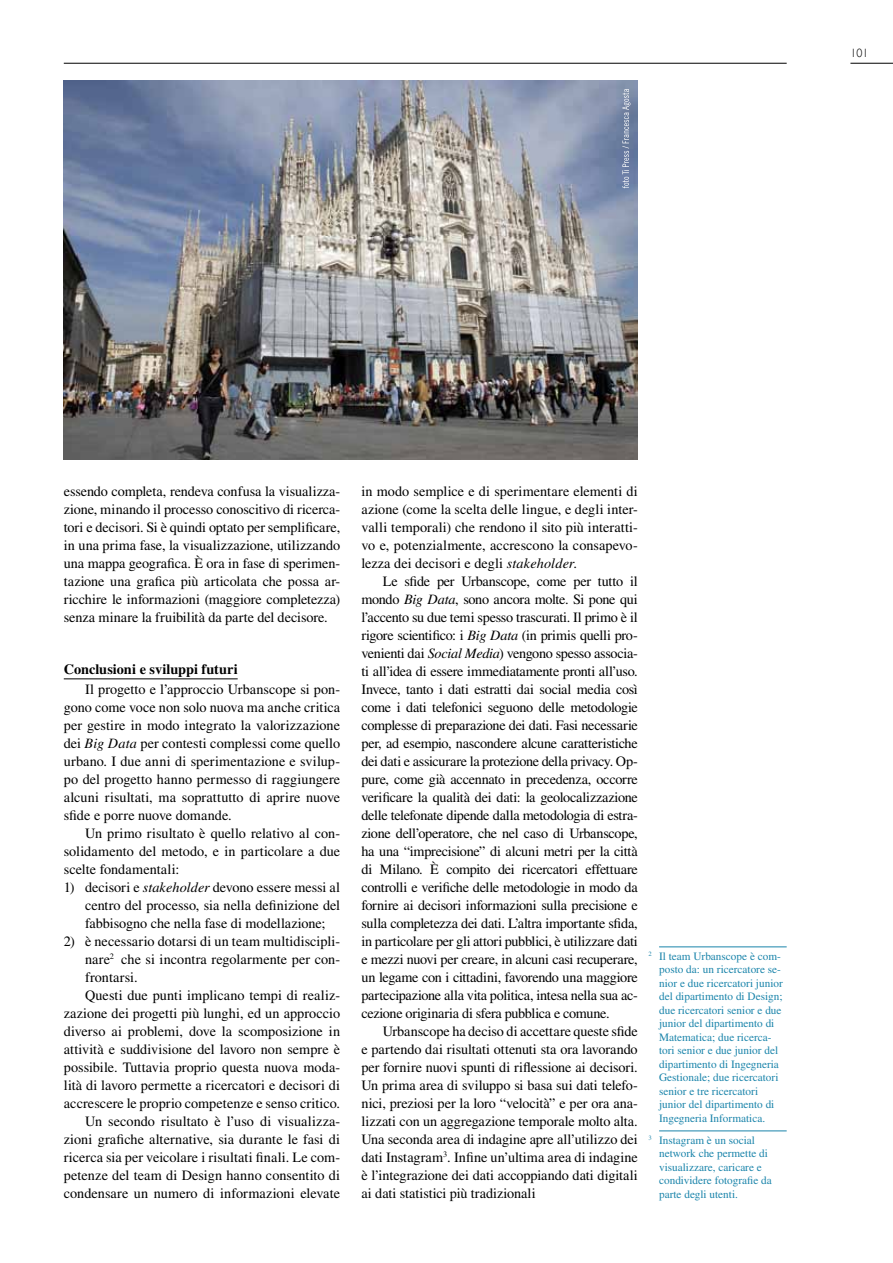
<style>
.page{position:relative;width:893px;height:1263px;background:#fff}
.page>*{position:absolute;margin:0;border:0;box-sizing:border-box;transform-origin:0 0}
.t1{font:14.25px/18px "Times LT Std";color:#000;text-align:justify}
.t2{font:700 14.25px "Times LT Std";color:#000}
.t3{font:300 12px "Gill Sans";color:#000}
.t4{font:11.25px/13.5px "Times LT Std";color:#1a84aa}
.s1{font-style:italic}
</style>
<div class="page">
<hr style="left:64px;top:63px;width:723px;height:1px;background:#000">
<hr style="left:850px;top:63px;width:43px;height:1px;background:#000">
<hr style="left:64px;top:678px;width:174px;height:1px;background:#000">
<hr style="left:659px;top:946px;width:128px;height:1px;background:#1a84aa">
<hr style="left:659px;top:1130px;width:128px;height:1px;background:#1a84aa">
<img style="left:64px;top:81px;width:574px;height:378px">
<svg style="left:622px;top:89px;width:8px;height:99px"></svg>
<p class="t3" style="left:850px;top:46px;width:19px">101</p>
<p class="t1" style="left:64px;top:482px;width:278px">essendo completa, rendeva confusa la visualizza&shy;zione, minando il processo conoscitivo di ricerca&shy;tori e decisori. Si è quindi optato per semplificare, in una prima fase, la visualizzazione, utilizzando una mappa geografica. È ora in fase di sperimen&shy;tazione una grafica più articolata che possa ar&shy;ricchire le informazioni (maggiore completezza) senza minare la fruibilità da parte del decisore.</p>
<p class="t2" style="left:64px;top:661px;width:175px">Conclusioni e sviluppi futuri</p>
<p class="t1" style="left:64px;top:680px;width:278px;text-indent:21px">Il progetto e l’approccio Urbanscope si pon&shy;gono come voce non solo nuova ma anche critica per gestire in modo integrato la valorizzazione dei <span class="s1">Big Data</span> per contesti complessi come quello urbano. I due anni di sperimentazione e svilup&shy;po del progetto hanno permesso di raggiungere alcuni risultati, ma soprattutto di aprire nuove sfide e porre nuove domande.</p>
<p class="t1" style="left:64px;top:824px;width:278px;text-indent:21px">Un primo risultato è quello relativo al con&shy;solidamento del metodo, e in particolare a due scelte fondamentali:</p>
<p class="t1" style="left:85px;top:878px;width:257px;text-indent:-21px">1) decisori e <span class="s1">stakeholder</span> devono essere messi al centro del processo, sia nella definizione del fabbisogno che nella fase di modellazione;</p>
<p class="t1" style="left:64px;top:932px;width:278px">2) è necessario dotarsi di un team multidiscipli-</p>
<p class="t1" style="left:85px;top:950px;width:257px">nare<sup>2</sup> che si incontra regolarmente per con-</p>
<p class="t1" style="left:85px;top:968px;width:54px">frontarsi.</p>
<p class="t1" style="left:85px;top:986px;width:257px">Questi due punti implicano tempi di realiz-</p>
<p class="t1" style="left:64px;top:1004px;width:278px">zazione dei progetti più lunghi, ed un approccio</p>
<p class="t1" style="left:64px;top:1022px;width:278px">diverso ai problemi, dove la scomposizione in</p>
<p class="t1" style="left:64px;top:1040px;width:278px">attività e suddivisione del lavoro non sempre è</p>
<p class="t1" style="left:64px;top:1058px;width:278px">possibile. Tuttavia proprio questa nuova moda-</p>
<p class="t1" style="left:64px;top:1076px;width:278px">lità di lavoro permette a ricercatori e decisori di</p>
<p class="t1" style="left:64px;top:1094px;width:278px">accrescere le proprio competenze e senso critico.</p>
<p class="t1" style="left:85px;top:1112px;width:257px">Un secondo risultato è l’uso di visualizza-</p>
<p class="t1" style="left:64px;top:1130px;width:278px">zioni grafiche alternative, sia durante le fasi di</p>
<p class="t1" style="left:64px;top:1148px;width:278px">ricerca sia per veicolare i risultati finali. Le com-</p>
<p class="t1" style="left:64px;top:1166px;width:278px">petenze del team di Design hanno consentito di</p>
<p class="t1" style="left:64px;top:1184px;width:278px">condensare un numero di informazioni elevate</p>
<p class="t1" style="left:361px;top:482px;width:278px">in modo semplice e di sperimentare elementi di azione (come la scelta delle lingue, e degli inter&shy;valli temporali) che rendono il sito più interatti&shy;vo e, potenzialmente, accrescono la consapevo&shy;lezza dei decisori e degli <span class="s1">stakeholder</span>.</p>
<p class="t1" style="left:361px;top:572px;width:278px;text-indent:21px">Le sfide per Urbanscope, come per tutto il mondo <span class="s1">Big Data</span>, sono ancora molte. Si pone qui l’accento su due temi spesso trascurati. Il primo è il rigore scientifico: i <span class="s1">Big Data</span> (in primis quelli pro&shy;venienti dai <span class="s1">Social Media</span>) vengono spesso associa&shy;ti all’idea di essere immediatamente pronti all’uso.<br>Invece, tanto i dati estratti dai social media così come i dati telefonici seguono delle metodologie complesse di preparazione dei dati. Fasi necessarie per, ad esempio, nascondere alcune caratteristiche dei dati e assicurare la protezione della privacy. Op&shy;pure, come già accennato in precedenza, occorre verificare la qualità dei dati: la geolocalizzazione delle telefonate dipende dalla metodologia di estra&shy;zione dell’operatore, che nel caso di Urbanscope, ha una “imprecisione” di alcuni metri per la città di Milano. È compito dei ricercatori effettuare controlli e verifiche delle metodologie in modo da fornire ai decisori informazioni sulla precisione e sulla completezza dei dati. L’altra importante sfida, in particolare per gli attori pubblici, è utilizzare dati e mezzi nuovi per creare, in alcuni casi recuperare, un legame con i cittadini, favorendo una maggiore partecipazione alla vita politica, intesa nella sua ac&shy;cezione originaria di sfera pubblica e comune.</p>
<p class="t1" style="left:361px;top:1022px;width:278px;text-indent:21px">Urbanscope ha deciso di accettare queste sfide e partendo dai risultati ottenuti sta ora lavorando per fornire nuovi spunti di riflessione ai decisori.<br>Un prima area di sviluppo si basa sui dati telefo&shy;nici, preziosi per la loro “velocità” e per ora ana&shy;lizzati con un aggregazione temporale molto alta.<br>Una seconda area di indagine apre all’utilizzo dei dati Instagram<sup>3</sup>. Infine un’ultima area di indagine è l’integrazione dei dati accoppiando dati digitali ai dati statistici più tradizionali</p>
<p class="t4" style="left:659px;top:949px;width:125px;text-indent:-11px"><sup>2</sup> Il team Urbanscope è com&shy;posto da: un ricercatore se&shy;nior e due ricercatori junior del dipartimento di Design; due ricercatori senior e due junior del dipartimento di<br>Matematica; due ricerca&shy;tori senior e due junior del dipartimento di Ingegneria<br>Gestionale; due ricercatori senior e tre ricercatori junior del dipartimento di<br>Ingegneria Informatica.</p>
<p class="t4" style="left:659px;top:1133px;width:114px;text-indent:-11px"><sup>3</sup> Instagram è un social network che permette di visualizzare, caricare e condividere fotografie da parte degli utenti.</p>
</div>
